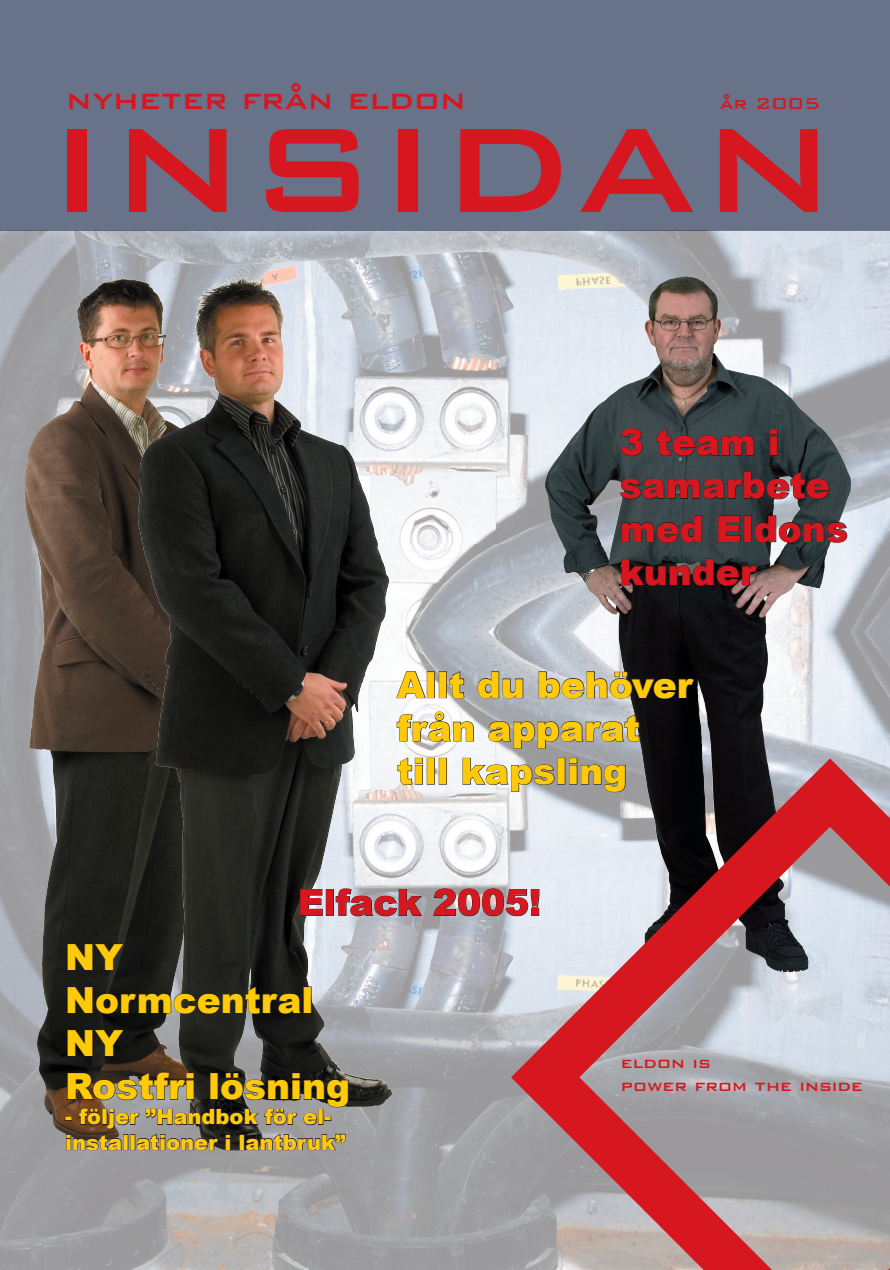
<style>
.page{position:relative;width:890px;height:1270px;background:#fff}
.page>*{position:absolute;margin:0;border:0;box-sizing:border-box;transform-origin:0 0}
.t1{font:160.5px "Bank Gothic BT Medium";color:#d7171f}
.t2{font:900 36px/43.2px "Arial";color:#feca0a}
.t3{font:900 36px/43.2px "Arial";color:#d7171f}
.t4{font:36px "Bank Gothic BT Medium";color:#d7171f}
.t5{font:900 21px/25.2px "Arial";color:#feca0a}
.t6{font:21px "Bank Gothic BT Medium";color:#d7171f}
.t7{font:19.5px/23.4px "Bank Gothic BT Medium";color:#d7171f}
</style>
<div class="page">
<img style="left:0;top:231px;width:890px;height:1039px">
<div style="left:0;top:0;width:890px;height:231px;background:#687289"></div>
<img style="left:687px;top:277px;width:34px;height:86px">
<img style="left:125px;top:282px;width:41px;height:110px">
<img style="left:106px;top:242px;width:476px;height:40px">
<svg style="left:620px;top:428px;width:23px;height:28px"></svg>
<svg style="left:656px;top:428px;width:98px;height:28px;background:#374143"></svg>
<svg style="left:769px;top:429px;width:9px;height:27px"></svg>
<svg style="left:620px;top:471px;width:209px;height:28px;background:#3a4346"></svg>
<svg style="left:621px;top:515px;width:81px;height:28px;background:#364042"></svg>
<svg style="left:717px;top:515px;width:24px;height:27px"></svg>
<div style="left:744px;top:515px;width:8px;height:27px;border:1px solid #231f20"></div>
<svg style="left:754px;top:515px;width:93px;height:28px;background:#565d60"></svg>
<svg style="left:621px;top:558px;width:137px;height:28px;background:#232323"></svg>
<svg style="left:396px;top:671px;width:30px;height:27px"></svg>
<div style="left:427px;top:671px;width:8px;height:27px;border:1px solid #231f20"></div>
<div style="left:439px;top:671px;width:8px;height:27px;border:1px solid #231f20"></div>
<svg style="left:449px;top:670px;width:15px;height:29px"></svg>
<svg style="left:477px;top:671px;width:46px;height:28px"></svg>
<svg style="left:538px;top:671px;width:156px;height:28px;background:#66676b"></svg>
<svg style="left:396px;top:711px;width:78px;height:31px"></svg>
<svg style="left:488px;top:714px;width:152px;height:35px;background:#979ba1"></svg>
<svg style="left:397px;top:757px;width:26px;height:28px"></svg>
<div style="left:427px;top:758px;width:8px;height:26px;border:1px solid #231f20"></div>
<div style="left:439px;top:758px;width:8px;height:26px;border:1px solid #231f20"></div>
<svg style="left:462px;top:757px;width:93px;height:35px"></svg>
<svg style="left:569px;top:757px;width:57px;height:1px"></svg>
<svg style="left:67px;top:943px;width:58px;height:27px;background:#1d1e1a"></svg>
<svg style="left:67px;top:985px;width:234px;height:29px;background:#242422"></svg>
<div style="left:303px;top:986px;width:8px;height:27px;border:1px solid #231f20"></div>
<svg style="left:67px;top:1029px;width:58px;height:27px;background:#151514"></svg>
<svg style="left:65px;top:1072px;width:284px;height:78px;background:#5b5755"></svg>
<svg style="left:300px;top:888px;width:23px;height:28px"></svg>
<div style="left:326px;top:889px;width:8px;height:26px;border:1px solid #231f20"></div>
<svg style="left:335px;top:888px;width:87px;height:28px;background:#9da0a7"></svg>
<svg style="left:433px;top:888px;width:78px;height:28px;background:#9f9a9b"></svg>
<svg style="left:511px;top:758px;width:379px;height:512px;background:#b08e93"></svg>
<p class="t4" style="left:66px;top:80px;width:401px">nyheter från eldon</p>
<p class="t6" style="left:720px;top:92px;width:102px">år 2005</p>
<h1 class="t1" style="left:46px;top:83px;width:793px">INSIDAN</h1>
<p class="t3" style="left:620px;top:420px;width:230px">3 team i samarbete med Eldons kunder</p>
<p class="t2" style="left:397px;top:662px;width:297px">Allt du behöver från apparat till kapsling</p>
<p class="t3" style="left:298px;top:879px;width:245px">Elfack 2005!</p>
<p class="t2" style="left:65px;top:934px;width:287px">NY<br>Normcentral<br>NY<br>Rostfri lösning</p>
<p class="t5" style="left:65px;top:1103px;width:282px">- följer ”Handbok för el&shy;installationer i lantbruk”</p>
<p class="t7" style="left:621px;top:1050px;width:243px">eldon is<br>power from the inside</p>
</div>
